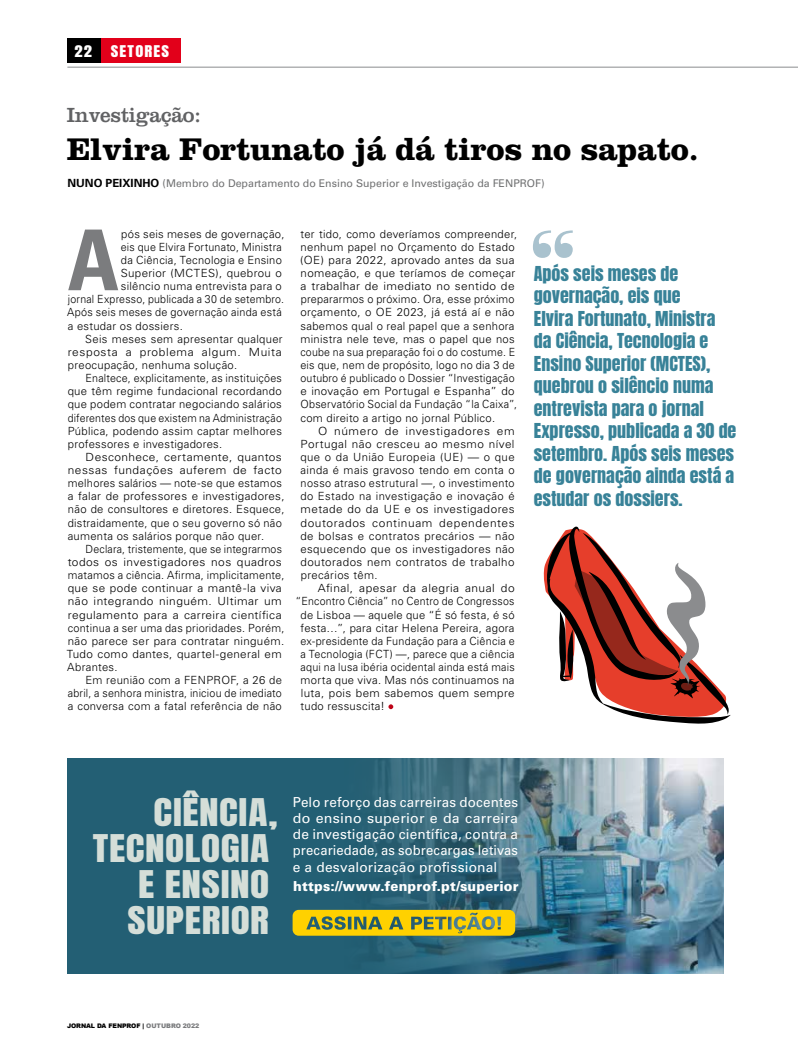
<style>
.page{position:relative;width:798px;height:1053px;background:#fff}
.page>*{position:absolute;margin:0;border:0;box-sizing:border-box;transform-origin:0 0}
.t1{font:700 condensed 84px "Univers LT Std";color:#7b7c7e}
.t2{font:700 32.5px "Clarendon";letter-spacing:-.01em;color:#000}
.t3{font:32.5px/36px "Anton";letter-spacing:.015em;color:#d5ded8;text-align:right;scale:1.21 1}
.t4{font:21.25px "Clarendon";letter-spacing:-.01em;color:#616264}
.t5{font:17.5px/22.5px "Anton";color:#388298}
.t6{font:13.75px/16.2px "Univers LT Std";letter-spacing:.01em;color:#fff;text-align:justify}
.t7{font:900 13.75px "Univers LT Std";letter-spacing:.01em;color:#fff;scale:.95 1}
.t8{font:13.75px "Anton";letter-spacing:.075em;color:#fff;scale:1.2 1}
.t9{font:300 11.25px/13.1px "Univers LT Std";letter-spacing:.025em;color:#000}
.t10{font:300 11.25px/13.1px "Univers LT Std";letter-spacing:.025em;color:#000;text-align:justify;scale:1.06 1}
.t11{font:300 11.25px "Univers LT Std";letter-spacing:.025em;color:#000;scale:.94 1}
.t12{font:300 11.25px "Univers LT Std";letter-spacing:.025em;color:#000;scale:.95 1}
.t13{font:300 11.25px "Univers LT Std";letter-spacing:.025em;color:#000;scale:.96 1}
.t14{font:300 11.25px "Univers LT Std";letter-spacing:.025em;color:#000;scale:1.04 1}
.t15{font:300 11.25px "Univers LT Std";letter-spacing:.05em;color:#000;scale:1.06 1}
.t16{font:10.62px "Univers LT Std";color:#707172}
.t17{font:900 6.25px "Arial";letter-spacing:-.01em;color:#000}
.s1{font-weight:700;font-size:11.25px;color:#000}
.s2{color:#7b7c7e}
</style>
<div class="page">
<img style="left:698px;top:758px;width:25px;height:215px">
<svg style="left:67px;top:758px;width:631px;height:215px;background:#3c7083"></svg>
<hr style="left:67px;top:67px;width:730px;height:1px;background:#8b8c8e">
<div style="left:67px;top:39px;width:114px;height:24px;background:#e2001a"></div>
<div style="left:67px;top:39px;width:34px;height:24px;background:#000"></div>
<svg style="left:388px;top:704px;width:5px;height:5px"></svg>
<svg style="left:546px;top:526px;width:184px;height:198px"></svg>
<svg style="left:558px;top:532px;width:170px;height:182px"></svg>
<svg style="left:533px;top:230px;width:39px;height:28px"></svg>
<svg style="left:292px;top:909px;width:223px;height:26px;background:#c9b51f"></svg>
<p class="t8" style="left:74px;top:44px;width:16px">22</p>
<p class="t8" style="left:111px;top:44px;width:50px">SETORES</p>
<h3 class="t4" style="left:67px;top:103px;width:135px">Investigação:</h3>
<h2 class="t2" style="left:67px;top:130px;width:633px">Elvira Fortunato já dá tiros no sapato.</h2>
<p class="t16" style="left:67px;top:177px;width:478px"><span class="s1">NUNO PEIXINHO</span> (Membro do Departamento do Ensino Superior e Investigação da FENPROF)</p>
<h1 class="t1" style="left:67px;top:209px;width:53px">A</h1>
<p class="t9" style="left:121px;top:227px;width:165px">pós seis meses de governação,</p>
<p class="t12" style="left:121px;top:240px;width:171px">eis que Elvira Fortunato, Ministra</p>
<p class="t9" style="left:121px;top:253px;width:162px">da Ciência, Tecnologia e Ensino</p>
<p class="t9" style="left:121px;top:266px;width:162px">Superior (MCTES), quebrou o</p>
<p class="t9" style="left:121px;top:280px;width:162px">silêncio numa entrevista para o</p>
<p class="t11" style="left:68px;top:292px;width:231px">jornal Expresso, publicada a 30 de setembro.</p>
<p class="t9" style="left:67px;top:306px;width:216px">Após seis meses de governação ainda está</p>
<p class="t9" style="left:68px;top:319px;width:116px">a estudar os dossiers.</p>
<p class="t9" style="left:85px;top:332px;width:199px">Seis meses sem apresentar qualquer</p>
<p class="t15" style="left:68px;top:345px;width:203px">resposta a problema algum. Muita</p>
<p class="t9" style="left:68px;top:358px;width:171px">preocupação, nenhuma solução.</p>
<p class="t12" style="left:85px;top:371px;width:208px">Enaltece, explicitamente, as instituições</p>
<p class="t9" style="left:68px;top:385px;width:216px">que têm regime fundacional recordando</p>
<p class="t9" style="left:68px;top:398px;width:216px">que podem contratar negociando salários</p>
<p class="t11" style="left:68px;top:411px;width:229px">diferentes dos que existem na Administração</p>
<p class="t9" style="left:68px;top:424px;width:216px">Pública, podendo assim captar melhores</p>
<p class="t9" style="left:68px;top:437px;width:156px">professores e investigadores.</p>
<p class="t10" style="left:86px;top:450px;width:187px">Desconhece, certamente, quantos</p>
<p class="t10" style="left:68px;top:463px;width:203px">nessas fundações auferem de facto</p>
<p class="t9" style="left:68px;top:476px;width:215px">melhores salários — note-se que estamos</p>
<p class="t9" style="left:68px;top:490px;width:218px">a falar de professores e investigadores,</p>
<p class="t9" style="left:68px;top:503px;width:218px">não de consultores e diretores. Esquece,</p>
<p class="t9" style="left:68px;top:516px;width:216px">distraidamente, que o seu governo só não</p>
<p class="t9" style="left:68px;top:529px;width:198px">aumenta os salários porque não quer.</p>
<p class="t11" style="left:86px;top:542px;width:210px">Declara, tristemente, que se integrarmos</p>
<p class="t10" style="left:68px;top:555px;width:203px">todos os investigadores nos quadros</p>
<p class="t9" style="left:68px;top:568px;width:218px">matamos a ciência. Afirma, implicitamente,</p>
<p class="t14" style="left:68px;top:581px;width:207px">que se pode continuar a mantê-la viva</p>
<p class="t10" style="left:68px;top:595px;width:203px">não integrando ninguém. Ultimar um</p>
<p class="t10" style="left:68px;top:608px;width:203px">regulamento para a carreira científica</p>
<p class="t9" style="left:68px;top:621px;width:218px">continua a ser uma das prioridades. Porém,</p>
<p class="t9" style="left:68px;top:634px;width:218px">não parece ser para contratar ninguém.</p>
<p class="t14" style="left:67px;top:647px;width:208px">Tudo como dantes, quartel-general em</p>
<p class="t9" style="left:67px;top:660px;width:52px">Abrantes.</p>
<p class="t9" style="left:85px;top:673px;width:198px">Em reunião com a FENPROF, a 26 de</p>
<p class="t12" style="left:68px;top:686px;width:227px">abril, a senhora ministra, iniciou de imediato</p>
<p class="t9" style="left:68px;top:700px;width:215px">a conversa com a fatal referência de não</p>
<p class="t9" style="left:300px;top:227px;width:218px">ter tido, como deveríamos compreender, nenhum papel no Orçamento do Estado (OE) para 2022, aprovado antes da sua nomeação, e que teríamos de começar a trabalhar de imediato no sentido de prepararmos o próximo. Ora, esse próximo orçamento, o OE 2023, já está aí e não sabemos qual o real papel que a senhora ministra nele teve, mas o papel que nos coube na sua preparação foi o do costume. E eis que, nem de propósito, logo no dia 3 de outubro é publicado o Dossier “Investigação e inovação em Portugal e Espanha” do Observatório Social da Fundação “la Caixa”, com direito a artigo no jornal Público.</p>
<p class="t10" style="left:300px;top:424px;width:203px;text-indent:18px">O número de investigadores em Portugal não cresceu ao mesmo nível que o da União Europeia (UE) — o que ainda é mais gravoso tendo em conta o nosso atraso estrutural —, o investimento do Estado na investigação e inovação é metade do da UE e os investigadores doutorados continuam dependentes de bolsas e contratos precários — não esquecendo que os investigadores não doutorados nem contratos de trabalho precários têm.</p>
<p class="t10" style="left:317px;top:581px;width:187px">Afinal, apesar da alegria anual do</p>
<p class="t11" style="left:295px;top:594px;width:234px">“Encontro Ciência” no Centro de Congressos</p>
<p class="t9" style="left:300px;top:608px;width:215px">de Lisboa — aquele que “É só festa, é só</p>
<p class="t9" style="left:300px;top:621px;width:215px">festa…”, para citar Helena Pereira, agora</p>
<p class="t13" style="left:300px;top:634px;width:225px">ex-presidente da Fundação para a Ciência e</p>
<p class="t9" style="left:300px;top:647px;width:215px">a Tecnologia (FCT) —, parece que a ciência</p>
<p class="t13" style="left:300px;top:660px;width:224px">aqui na lusa ibéria ocidental ainda está mais</p>
<p class="t9" style="left:300px;top:673px;width:215px">morta que viva. Mas nós continuamos na</p>
<p class="t9" style="left:301px;top:686px;width:215px">luta, pois bem sabemos quem sempre</p>
<p class="t9" style="left:300px;top:700px;width:86px">tudo ressuscita!</p>
<p class="t5" style="left:533px;top:263px;width:204px">Após seis meses de governação, eis que<br>Elvira Fortunato, Ministra da Ciência, Tecnologia e<br>Ensino Superior (MCTES), quebrou o silêncio numa entrevista para o jornal<br>Expresso, publicada a 30 de setembro. Após seis meses de governação ainda está a estudar os dossiers.</p>
<h2 class="t3" style="left:93px;top:797px;width:154px">CIÊNCIA,<br>TECNOLOGIA<br>E ENSINO<br>SUPERIOR</h2>
<p class="t6" style="left:293px;top:793px;width:227px">Pelo reforço das carreiras docentes do ensino superior e da carreira de investigação científica, contra a precariedade, as sobrecargas letivas e a desvalorização profissional</p>
<p class="t7" style="left:293px;top:877px;width:238px">https://www.fenprof.pt/superior</p>
<p class="t17" style="left:67px;top:1020px;width:134px">JORNAL DA FENPROF | <span class="s2">OUTUBRO 2022</span></p>
</div>
